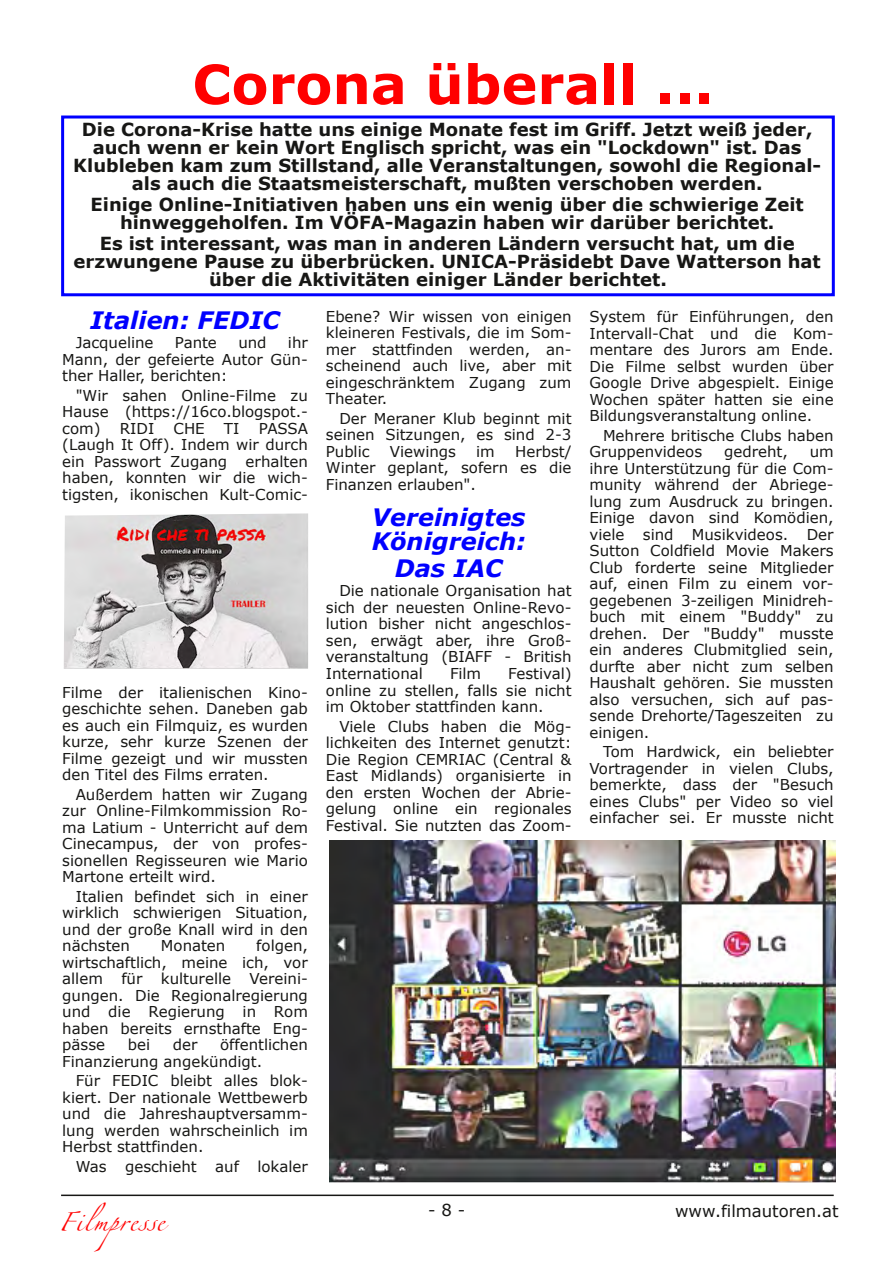
<style>
.page{position:relative;width:893px;height:1263px;background:#fff}
.page>*{position:absolute;margin:0;border:0;box-sizing:border-box;transform-origin:0 0}
.t1{font:700 54px "Verdana";color:#f00}
.t2{font:42px "Zapfino Linotype One";letter-spacing:.02em;color:#f00}
.t3{font:italic 700 24px/24px "Verdana";color:#00f}
.t4{font:700 18px/18px "Verdana";color:#171715;text-align:center}
.t5{font:16.5px "Verdana";color:#171715}
.t6{font:15px/16.5px "Verdana";letter-spacing:-.005em;color:#171715;text-align:justify}
</style>
<div class="page">
<img style="left:64px;top:513px;width:244px;height:155px">
<div style="left:61px;top:116px;width:774px;height:180px;border:3px solid #00f"></div>
<hr style="left:61px;top:1194px;width:773px;height:2px;background:#171715">
<img style="left:329px;top:840px;width:507px;height:343px">
<h1 class="t1" style="left:192px;top:49px;width:523px">Corona überall ...</h1>
<p class="t4" style="left:73px;top:121px;width:749px">Die Corona-Krise hatte uns einige Monate fest im Griff. Jetzt weiß jeder, auch wenn er kein Wort Englisch spricht, was ein "Lockdown" ist. Das Klubleben kam zum Stillstand, alle Veranstaltungen, sowohl die Regional&shy;als auch die Staatsmeisterschaft, mußten verschoben werden.</p>
<p class="t4" style="left:91px;top:196px;width:715px">Einige Online-Initiativen haben uns ein wenig über die schwierige Zeit hinweggeholfen. Im VÖFA-Magazin haben wir darüber berichtet.</p>
<p class="t4" style="left:100px;top:235px;width:696px">Es ist interessant, was man in anderen Ländern versucht hat, um die</p>
<p class="t4" style="left:74px;top:253px;width:749px">erzwungene Pause zu überbrücken. UNICA-Präsidebt Dave Watterson hat</p>
<p class="t4" style="left:209px;top:271px;width:460px">über die Aktivitäten einiger Länder berichtet.</p>
<h3 class="t3" style="left:90px;top:308px;width:191px">Italien: FEDIC</h3>
<p class="t6" style="left:76px;top:335px;width:79px">Jacqueline</p>
<p class="t6" style="left:175px;top:335px;width:43px">Pante</p>
<p class="t6" style="left:238px;top:335px;width:30px">und</p>
<p class="t6" style="left:589px;top:309px;width:246px">System für Einführungen, den Intervall-Chat und die Kom&shy;mentare des Jurors am Ende.<br>Die Filme selbst wurden über Google Drive abgespielt. Einige Wochen später hatten sie eine Bildungsveranstaltung online.</p>
<p class="t6" style="left:589px;top:427px;width:246px;text-indent:13px">Mehrere britische Clubs haben<br>Gruppenvideos</p>
<p class="t6" style="left:326px;top:308px;width:247px">Ebene? Wir wissen von einigen kleineren Festivals, die im Som&shy;mer stattfinden werden, an&shy;scheinend auch live, aber mit eingeschränktem Zugang zum Theater.</p>
<p class="t6" style="left:326px;top:410px;width:247px;text-indent:14px">Der Meraner Klub beginnt mit seinen Sitzungen, es sind 2-3<br>Public</p>
<p class="t6" style="left:62px;top:335px;width:247px;text-indent:226px">ihr Mann, der gefeierte Autor Gün&shy;ther Haller, berichten:</p>
<p class="t6" style="left:62px;top:387px;width:247px;text-indent:14px">"Wir sahen Online-Filme zu Hause (https://16co.blogspot.- com)</p>
<p class="t6" style="left:62px;top:420px;width:247px;text-indent:196px">PASSA (Laugh It Off). Indem wir durch ein Passwort Zugang erhalten haben, konnten wir die wich&shy;tigsten, ikonischen Kult-Comic-</p>
<p class="t6" style="left:120px;top:420px;width:36px">RIDI</p>
<p class="t6" style="left:174px;top:420px;width:33px">CHE</p>
<p class="t6" style="left:224px;top:420px;width:17px">TI</p>
<p class="t6" style="left:326px;top:443px;width:247px;text-indent:189px">Herbst/ Winter geplant, sofern es die Finanzen erlauben".</p>
<h3 class="t3" style="left:372px;top:505px;width:156px">Vereinigtes<br>Königreich:</h3>
<h3 class="t3" style="left:395px;top:556px;width:109px">Das IAC</h3>
<p class="t6" style="left:326px;top:583px;width:247px;text-indent:14px">Die nationale Organisation hat sich der neuesten Online-Revo&shy;lution bisher nicht angeschlos&shy;sen, erwägt aber, ihre Groß&shy;veranstaltung (BIAFF - British International</p>
<p class="t6" style="left:724px;top:444px;width:65px">gedreht,</p>
<p class="t6" style="left:390px;top:443px;width:68px">Viewings</p>
<p class="t6" style="left:476px;top:443px;width:20px">im</p>
<p class="t6" style="left:589px;top:444px;width:246px;text-indent:220px">um ihre Unterstützung für die Com&shy;munity während der Abriege&shy;lung zum Ausdruck zu bringen.<br>Einige davon sind Komödien, viele sind Musikvideos. Der Sutton Coldfield Movie Makers Club forderte seine Mitglieder auf, einen Film zu einem vor&shy;gegebenen 3-zeiligen Minidreh&shy;buch mit einem "Buddy" zu drehen. Der "Buddy" musste ein anderes Clubmitglied sein, durfte aber nicht zum selben Haushalt gehören. Sie mussten also versuchen, sich auf pas&shy;sende Drehorte/Tageszeiten zu einigen.</p>
<p class="t6" style="left:589px;top:744px;width:246px;text-indent:14px">Tom Hardwick, ein beliebter Vortragender in vielen Clubs, bemerkte, dass der "Besuch eines Clubs" per Video so viel einfacher sei. Er musste nicht</p>
<p class="t6" style="left:326px;top:665px;width:247px;text-indent:182px">Festival) online zu stellen, falls sie nicht im Oktober stattfinden kann.</p>
<p class="t6" style="left:326px;top:718px;width:247px;text-indent:14px">Viele Clubs haben die Mög&shy;lichkeiten des Internet genutzt:<br>Die Region CEMRIAC (Central &amp; East Midlands) organisierte in den ersten Wochen der Abrie&shy;gelung online ein regionales Festival. Sie nutzten das Zoom-</p>
<p class="t6" style="left:450px;top:665px;width:33px">Film</p>
<p class="t6" style="left:62px;top:684px;width:247px">Filme der italienischen Kino&shy;geschichte sehen. Daneben gab es auch ein Filmquiz, es wurden kurze, sehr kurze Szenen der Filme gezeigt und wir mussten den Titel des Films erraten.</p>
<p class="t6" style="left:62px;top:786px;width:247px;text-indent:13px">Außerdem hatten wir Zugang zur Online-Filmkommission Ro&shy;ma Latium - Unterricht auf dem Cinecampus, der von profes&shy;sionellen Regisseuren wie Mario Martone erteilt wird.</p>
<p class="t6" style="left:62px;top:888px;width:247px;text-indent:14px">Italien befindet sich in einer wirklich schwierigen Situation, und der große Knall wird in den nächsten</p>
<p class="t6" style="left:62px;top:938px;width:247px;text-indent:194px">folgen, wirtschaftlich, meine ich, vor allem für kulturelle Vereini&shy;gungen. Die Regionalregierung und die Regierung in Rom haben bereits ernsthafte Eng&shy;pässe</p>
<p class="t6" style="left:161px;top:938px;width:66px">Monaten</p>
<p class="t6" style="left:62px;top:1037px;width:247px;text-indent:158px">öffentlichen<br>Finanzierung angekündigt.</p>
<p class="t6" style="left:62px;top:1073px;width:247px;text-indent:14px">Für FEDIC bleibt alles blok&shy;kiert. Der nationale Wettbewerb und die Jahreshauptversamm&shy;lung werden wahrscheinlich im Herbst stattfinden.</p>
<p class="t6" style="left:76px;top:1158px;width:234px">Was geschieht auf lokaler</p>
<p class="t6" style="left:128px;top:1037px;width:24px">bei</p>
<p class="t6" style="left:173px;top:1037px;width:26px">der</p>
<h2 class="t2" style="left:59px;top:1191px;width:107px">Filmpresse</h2>
<p class="t5" style="left:675px;top:1200px;width:165px">www.filmautoren.at</p>
<p class="t5" style="left:428px;top:1199px;width:39px">-8-</p>
</div>
